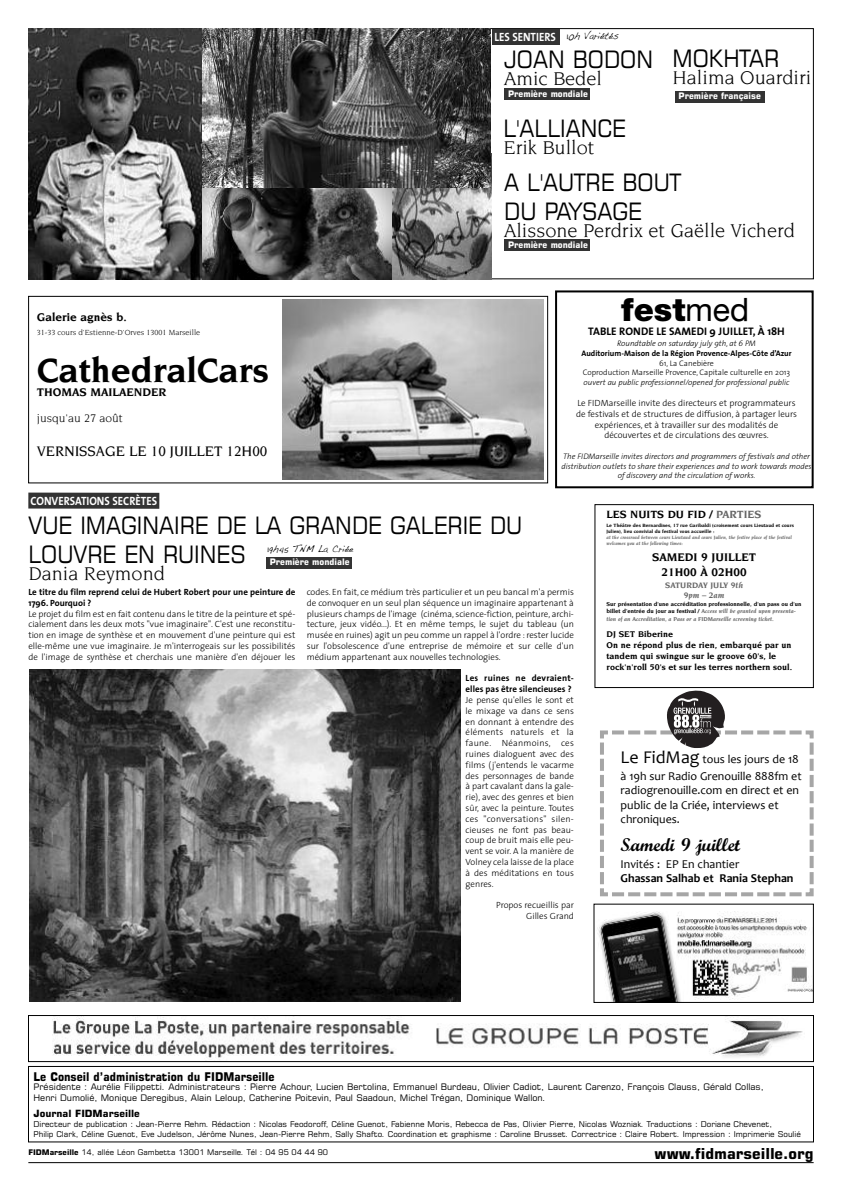
<style>
.page{position:relative;width:842px;height:1191px;background:#fff}
.page>*{position:absolute;margin:0;border:0;box-sizing:border-box;transform-origin:0 0}
.t1{font:700 36px "Novarese";color:#000}
.t2{font:900 32.1px "Helvetica Neue";color:#000}
.t3{font:24px/28.8px "Square 721 BT";color:#000;scale:.9 1}
.t4{font:20px "Novarese";color:#000}
.t5{font:700 18px "OPTI Script";color:#000}
.t6{font:700 15.1px "Square 721 BT";color:#000}
.t7{font:500 15px "Novarese";color:#000}
.t8{font:12px/14.4px "Candara";color:#000}
.t9{font:700 12px/14.4px "Novarese";color:#000;text-align:center}
.t10{font:700 12px "Square 721 BT";color:#000;scale:.9 1}
.t11{font:700 12px "The Sans";color:#fff;scale:.9 1}
.t12{font:700 12px "Candara";color:#000}
.t13{font:12px "Novarese";color:#000}
.t14{font:700 11.4px "Novarese";color:#000}
.t15{font:700 11px "The Sans";color:#000}
.t16{font:10px "Handwriting Dakota";color:#000;scale:.9 1}
.t17{font:700 10px "Square 721 BT";color:#000}
.t18{font:300 9px/10.8px "The Sans";color:#000;text-align:justify}
.t19{font:9px/10.8px "Square 721 BT";color:#000}
.t20{font:700 9px/10.8px "Novarese";color:#000}
.t21{font:700 9px/10.8px "The Sans";color:#000}
.t22{font:700 9px "Square 721 BT";color:#fff;scale:.95 1}
.t23{font:italic 700 8.5px/10.2px "Novarese";color:#666;text-align:center}
.t24{font:8px/9.6px "Square 721 BT";color:#000}
.t25{font:italic 300 8px/9.6px "The Sans";color:#000;text-align:center}
.t26{font:300 8px/9.6px "The Sans";color:#000;text-align:center}
.t27{font:700 8px "The Sans";color:#000}
.t28{font:8px "Novarese";color:#000}
.t29{font:7.8px "Square 721 BT";color:#000}
.t30{font:700 6px/7.2px "Novarese";color:#000}
.t31{font:700 5px/6px "Novarese";color:#000}
.t32{font:italic 700 5px/6px "Novarese";color:#666}
.s1{font-weight:400}
.s2{color:#666}
.s3{font-style:italic;color:#666}
.s4{font-size:18px}
.s5{font-weight:700}
</style>
<div class="page">
<hr style="left:28px;top:1162px;width:786px;height:1px;background:#000">
<div style="left:28px;top:1066px;width:786px;height:76px;border:1px solid #000"></div>
<svg style="left:600px;top:691px;width:214px;height:206px"></svg>
<img style="left:52px;top:1017px;width:751px;height:41px">
<div style="left:28px;top:1015px;width:786px;height:46px;border:1px solid #000"></div>
<div style="left:28px;top:492px;width:131px;height:17px;background:#333"></div>
<img style="left:391px;top:153px;width:101px;height:126px">
<img style="left:201px;top:187px;width:190px;height:92px">
<img style="left:201px;top:28px;width:290px;height:159px">
<img style="left:28px;top:28px;width:173px;height:251px">
<img style="left:597px;top:911px;width:215px;height:89px">
<div style="left:594px;top:904px;width:220px;height:98px;border:1px solid #000"></div>
<div style="left:595px;top:504px;width:219px;height:184px;border:1px solid #000"></div>
<div style="left:492px;top:29px;width:67px;height:16px;background:#333"></div>
<div style="left:504px;top:88px;width:86px;height:12px;background:#333"></div>
<div style="left:504px;top:239px;width:86px;height:12px;background:#333"></div>
<div style="left:675px;top:91px;width:89px;height:12px;background:#333"></div>
<img style="left:29px;top:669px;width:432px;height:332px">
<div style="left:266px;top:557px;width:86px;height:11px;background:#333"></div>
<div style="left:28px;top:296px;width:520px;height:187px;border:1px solid #000"></div>
<img style="left:283px;top:300px;width:261px;height:179px">
<div style="left:555px;top:290px;width:259px;height:198px;border:2px solid #000"></div>
<h3 class="t11" style="left:494px;top:33px;width:70px">LES SENTIERS</h3>
<p class="t16" style="left:567px;top:28px;width:59px">10h Variétés</p>
<h3 class="t3" style="left:504px;top:47px;width:167px">JOAN BODON</h3>
<h3 class="t4" style="left:504px;top:70px;width:99px">Amic Bedel</h3>
<p class="t22" style="left:508px;top:90px;width:86px">Première mondiale</p>
<h3 class="t3" style="left:503px;top:116px;width:138px">L'ALLIANCE</h3>
<h3 class="t4" style="left:503px;top:139px;width:93px">Erik Bullot</h3>
<h3 class="t3" style="left:672px;top:46px;width:120px">MOKHTAR</h3>
<h3 class="t4" style="left:672px;top:69px;width:140px">Halima Ouardiri</h3>
<p class="t22" style="left:678px;top:93px;width:88px">Première française</p>
<h3 class="t3" style="left:504px;top:170px;width:198px">A L'AUTRE BOUT<br>DU PAYSAGE</h3>
<h3 class="t4" style="left:504px;top:222px;width:292px">Alissone Perdrix et Gaëlle Vicherd</h3>
<h3 class="t9" style="left:37px;top:310px;width:92px">Galerie agnès b.</h3>
<p class="t28" style="left:37px;top:329px;width:165px">31-33 cours d'Estienne-D'Orves 13001 Marseille</p>
<h1 class="t1" style="left:37px;top:356px;width:234px">CathedralCars</h1>
<h3 class="t9" style="left:37px;top:385px;width:131px">THOMAS MAILAENDER</h3>
<h3 class="t13" style="left:37px;top:413px;width:87px">jusqu'au 27 août</h3>
<h3 class="t7" style="left:37px;top:445px;width:232px">VERNISSAGE LE 10 JUILLET 12H00</h3>
<h3 class="t11" style="left:31px;top:496px;width:142px">CONVERSATIONS SECRÈTES</h3>
<p class="t22" style="left:508px;top:241px;width:86px">Première mondiale</p>
<h2 class="t2" style="left:621px;top:298px;width:129px">fest<span class="s1">med</span></h2>
<p class="t15" style="left:588px;top:327px;width:198px">TABLE RONDE LE SAMEDI 9 JUILLET, À 18H</p>
<p class="t25" style="left:617px;top:340px;width:140px">Roundtable on saturday july 9th, at 6 PM</p>
<p class="t27" style="left:581px;top:350px;width:212px">Auditorium-Maison de la Région Provence-Alpes-Côte d’Azur</p>
<p class="t26" style="left:583px;top:359px;width:209px">61, La Canebière<br>Coproduction Marseille Provence, Capitale culturelle en 2013</p>
<p class="t25" style="left:584px;top:378px;width:207px">ouvert au public professionnel/opened for professional public</p>
<p class="t18" style="left:576px;top:398px;width:223px;text-align:center">Le FIDMarseille invite des directeurs et programmateurs de festivals et de structures de diffusion, à partager leurs expériences, et à travailler sur des modalités de découvertes et de circulations des œuvres.</p>
<p class="t25" style="left:561px;top:452px;width:252px">The FIDMarseille invites directors and programmers of festivals and other distribution outlets to share their experiences and to work towards modes of discovery and the circulation of works.</p>
<h3 class="t3" style="left:28px;top:513px;width:550px">VUE IMAGINAIRE DE LA GRANDE GALERIE DU<br>LOUVRE EN RUINES</h3>
<h3 class="t4" style="left:28px;top:565px;width:138px">Dania Reymond</h3>
<p class="t16" style="left:267px;top:542px;width:97px">19h45 TNM La Criée</p>
<p class="t21" style="left:28px;top:587px;width:269px">Le titre du film reprend celui de Hubert Robert pour une peinture de<br>1796. Pourquoi ?</p>
<p class="t18" style="left:28px;top:609px;width:269px">Le projet du film est en fait contenu dans le titre de la peinture et spé&shy;cialement dans les deux mots "vue imaginaire". C'est une reconstitu&shy;tion en image de synthèse et en mouvement d'une peinture qui est elle-même une vue imaginaire. Je m'interrogeais sur les possibilités de l'image de synthèse et cherchais une manière d'en déjouer les</p>
<p class="t22" style="left:270px;top:559px;width:86px">Première mondiale</p>
<p class="t18" style="left:307px;top:587px;width:269px">codes. En fait, ce médium très particulier et un peu bancal m'a permis de convoquer en un seul plan séquence un imaginaire appartenant à plusieurs champs de l'image (cinéma, science-fiction, peinture, archi&shy;tecture, jeux vidéo...). Et en même temps, le sujet du tableau (un musée en ruines) agit un peu comme un rappel à l'ordre :rester lucide sur l'obsolescence d'une entreprise de mémoire et sur celle d'un médium appartenant aux nouvelles technologies.</p>
<p class="t21" style="left:466px;top:674px;width:110px">Les ruines ne devraient&shy;elles pas être silencieuses ?</p>
<p class="t18" style="left:466px;top:695px;width:110px">Je pense qu'elles le sont et le mixage va dans ce sens en donnant à entendre des éléments naturels et la faune. Néanmoins, ces ruines dialoguent avec des films (j'entends le vacarme des personnages de bande à part cavalant dans la gale&shy;rie), avec des genres et bien sûr, avec la peinture. Toutes ces "conversations" silen&shy;cieuses ne font pas beau&shy;coup de bruit mais elle peu&shy;vent se voir. A la manière de Volney cela laisse de la place à des méditations en tous genres.</p>
<p class="t18" style="left:496px;top:900px;width:79px;text-align:right">Propos recueillis par<br>Gilles Grand</p>
<p class="t14" style="left:606px;top:510px;width:156px">LES NUITS DU FID / <span class="s2">PARTIES</span></p>
<p class="t31" style="left:606px;top:523px;width:189px">Le Théâtre des Bernardines, 17 rue Garibaldi (croisement cours Lieutaud et cours<br>Julien), lieu convivial du festival vous accueille :</p>
<p class="t32" style="left:606px;top:535px;width:187px">at the crossroad between cours Lieutaud and cours Julien, the festive place of the festival welcomes you at the following times:</p>
<h3 class="t9" style="left:652px;top:551px;width:105px">SAMEDI 9 JUILLET<br>21H00 À 02H00</h3>
<p class="t23" style="left:665px;top:580px;width:80px">SATURDAY JULY 9th<br>9pm – 2am</p>
<p class="t30" style="left:606px;top:601px;width:197px">Sur présentation d’une accréditation professionnelle, d’un pass ou d’un billet d’entrée du jour au festival / <span class="s3">Access will be granted upon presenta&shy;tion of an Accreditation, a Pass or a FIDMarseille screening ticket.</span></p>
<p class="t20" style="left:606px;top:629px;width:187px">DJ SET Biberine<br>On ne répond plus de rien, embarqué par un tandem qui swingue sur le groove 60's, le rock'n'roll 50's et sur les terres northern soul.</p>
<h3 class="t8" style="left:621px;top:749px;width:183px;line-height:17.3px"><span class="s4">Le FidMag</span> tous les jours de 18 à 19h sur Radio Grenouille 888fm et</h3>
<h3 class="t8" style="left:621px;top:783px;width:180px">radiogrenouille.com en direct et en public de la Criée, interviews et chroniques.</h3>
<h3 class="t5" style="left:621px;top:834px;width:121px">Samedi 9 juillet</h3>
<h3 class="t8" style="left:621px;top:856px;width:120px">Invités : EP En chantier</h3>
<h3 class="t12" style="left:621px;top:871px;width:174px">Ghassan Salhab et Rania Stephan</h3>
<h3 class="t10" style="left:33px;top:1072px;width:269px">Le Conseil d’administration du FIDMarseille</h3>
<p class="t19" style="left:33px;top:1082px;width:732px">Présidente : Aurélie Filippetti. Administrateurs : Pierre Achour, Lucien Bertolina, Emmanuel Burdeau, Olivier Cadiot, Laurent Carenzo, François Clauss, Gérald Collas,<br>Henri Dumolié, Monique Deregibus, Alain Leloup, Catherine Poitevin, Paul Saadoun, Michel Trégan, Dominique Wallon.</p>
<p class="t17" style="left:33px;top:1109px;width:108px">Journal FIDMarseille</p>
<p class="t24" style="left:33px;top:1120px;width:769px">Directeur de publication : Jean-Pierre Rehm. Rédaction : Nicolas Feodoroff, Céline Guenot, Fabienne Moris, Rebecca de Pas, Olivier Pierre, Nicolas Wozniak. Traductions : Doriane Chevenet,<br>Philip Clark, Céline Guenot, Eve Judelson, Jérôme Nunes, Jean-Pierre Rehm, Sally Shafto. Coordination et graphisme : Caroline Brusset. Correctrice : Claire Robert. Impression : Imprimerie Soulié</p>
<p class="t29" style="left:28px;top:1149px;width:301px"><span class="s5">FIDMarseille</span> 14, allée Léon Gambetta 13001 Marseille. Tél : 04 95 04 44 90</p>
<h3 class="t6" style="left:655px;top:1147px;width:161px">www.fidmarseille.org</h3>
</div>
